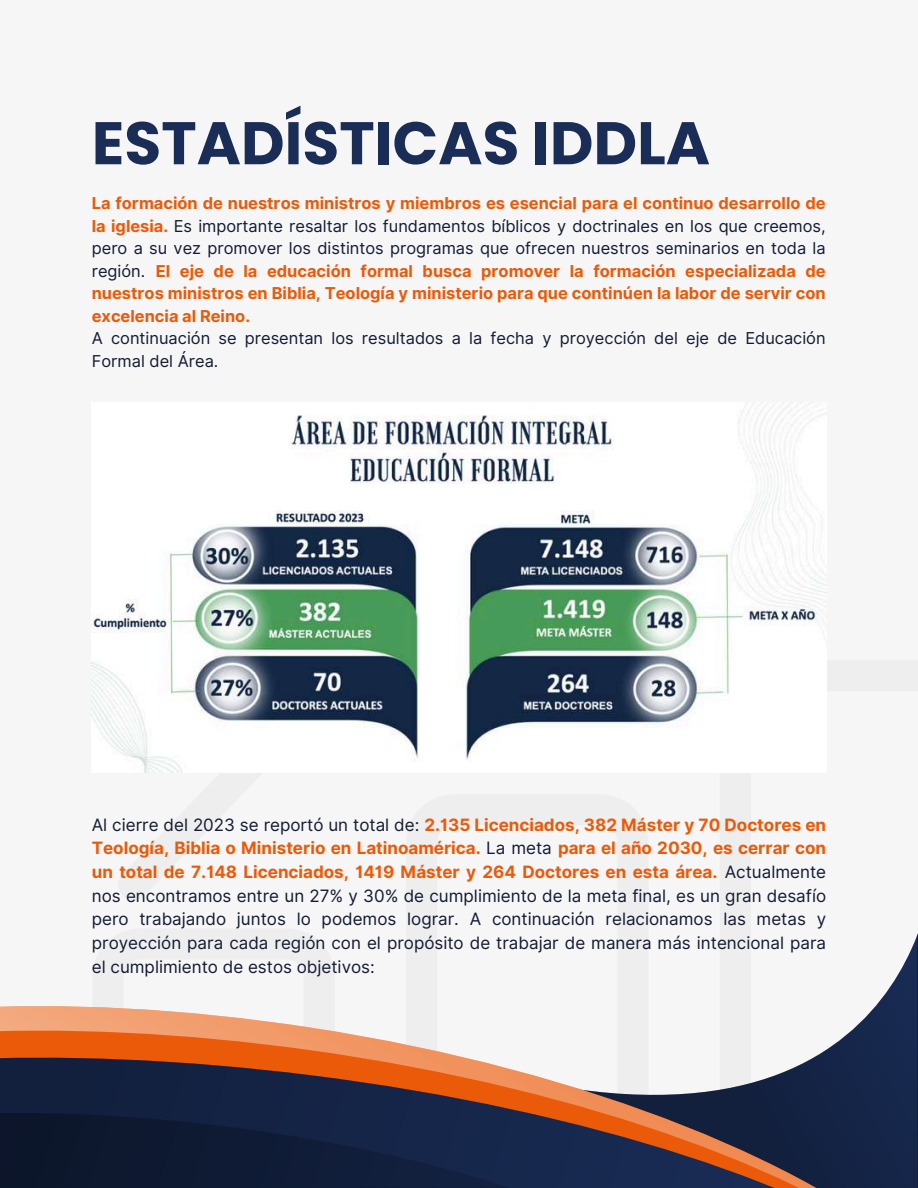
<style>
.page{position:relative;width:918px;height:1188px;background:#f6f6f6}
.page>*{position:absolute;margin:0;border:0;box-sizing:border-box;transform-origin:0 0}
.t1{font:700 60px "Poppins";color:#1a2d57}
.t2{font:16.95px/23.7px "Inter";color:#131b31;text-align:justify}
.t3{font:700 16.35px/22.5px "Inter";color:#ea5a09;text-align:justify}
.t4{font:16.35px/22.5px "Inter";color:#131b31}
.s1{font-weight:400;color:#131b31}
.s2{font-weight:700;color:#ea5a09}
</style>
<div class="page">
<svg style="left:879px;top:933px;width:39px;height:69px"></svg>
<svg style="left:0;top:1006px;width:918px;height:21px"></svg>
<svg style="left:0;top:1027px;width:918px;height:28px"></svg>
<svg style="left:0;top:1057px;width:918px;height:131px;background:#5c4c54"></svg>
<svg style="left:0;top:1113px;width:697px;height:75px;background:#1f243c"></svg>
<img style="left:92px;top:402px;width:727px;height:370px">
<h1 class="t1" style="left:92px;top:101px;width:620px">ESTADÍSTICAS IDDLA</h1>
<p class="t3" style="left:92px;top:192px;width:735px">La formación de nuestros ministros y miembros es esencial para el continuo desarrollo de la iglesia. <span class="s1">Es importante resaltar los fundamentos bíblicos y doctrinales en los que creemos, pero a su vez promover los distintos programas que ofrecen nuestros seminarios en toda la región.</span> El eje de la educación formal busca promover la formación especializada de nuestros ministros en Biblia, Teología y ministerio para que continúen la labor de servir con excelencia al Reino.</p>
<p class="t4" style="left:92px;top:327px;width:735px">A continuación se presentan los resultados a la fecha y proyección del eje de Educación<br>Formal del Área.</p>
<p class="t2" style="left:92px;top:813px;width:736px">Al cierre del 2023 se reportó un total de: <span class="s2">2.135 Licenciados, 382 Máster y 70 Doctores en Teología, Biblia o Ministerio en Latinoamérica.</span> La meta <span class="s2">para el año 2030, es cerrar con un total de 7.148 Licenciados, 1419 Máster y 264 Doctores en esta área.</span> Actualmente nos encontramos entre un 27% y 30% de cumplimiento de la meta final, es un gran desafío pero trabajando juntos lo podemos lograr. A continuación relacionamos las metas y proyección para cada región con el propósito de trabajar de manera más intencional para el cumplimiento de estos objetivos:</p>
</div>
